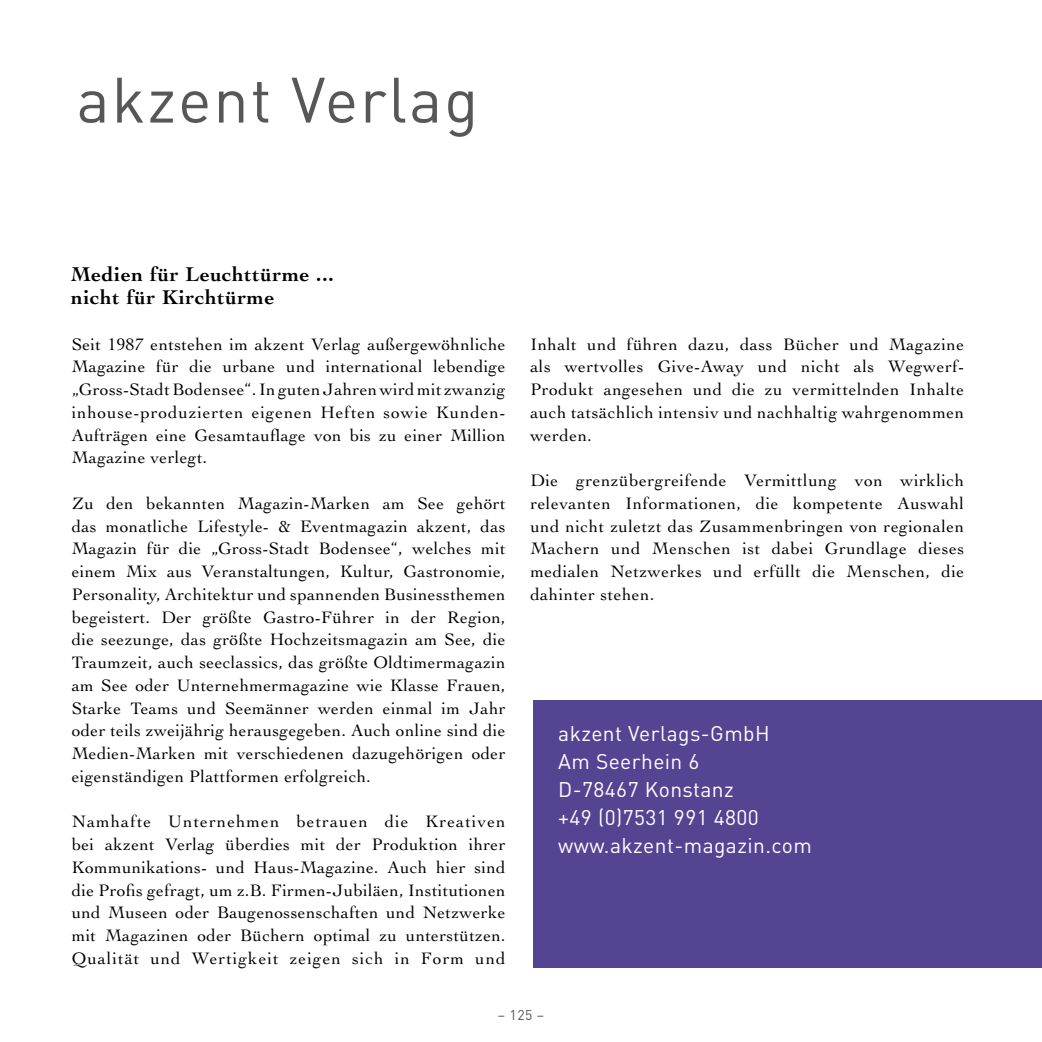
<style>
.page{position:relative;width:1042px;height:1042px;background:#fff}
.page>*{position:absolute;margin:0;border:0;box-sizing:border-box;transform-origin:0 0}
.t1{font:63px "DIN Pro";letter-spacing:.03em;color:#575756}
.t2{font:21px/28px "DIN Pro";letter-spacing:.02em;color:#fff}
.t3{font:700 21px/22.8px "Cochin LT Std";letter-spacing:.03em;color:#000}
.t4{font:17.5px/22.8px "Cochin LT Std";letter-spacing:.03em;color:#000;text-align:justify}
.t5{font:14px "DIN Pro";color:#575756}
</style>
<div class="page">
<div style="left:533px;top:700px;width:509px;height:267px;background:#544492"></div>
<h1 class="t1" style="left:77px;top:57px;width:403px">akzent Verlag</h1>
<p class="t3" style="left:71px;top:263px;width:264px">Medien für Leuchttürme ... nicht für Kirchtürme</p>
<p class="t4" style="left:72px;top:332px;width:435px">Seit 1987 entstehen im akzent Verlag außergewöhnliche Magazine für die urbane und international lebendige „Gross-Stadt Bodensee“. In guten Jahren wird mit zwanzig inhouse-produzierten eigenen Heften sowie Kunden-Aufträgen eine Gesamtauflage von bis zu einer Million Magazine verlegt.</p>
<p class="t4" style="left:72px;top:492px;width:435px">Zu den bekannten Magazin-Marken am See gehört das monatliche Lifestyle- &amp; Eventmagazin akzent, das Magazin für die „Gross-Stadt Bodensee“, welches mit einem Mix aus Veranstaltungen, Kultur, Gastronomie, Personality, Architektur und spannenden Businessthemen begeistert. Der größte Gastro-Führer in der Region, die seezunge, das größte Hochzeitsmagazin am See, die Traumzeit, auch seeclassics, das größte Oldtimermagazin am See oder Unternehmermagazine wie Klasse Frauen, Starke Teams und Seemänner werden einmal im Jahr oder teils zweijährig herausgegeben. Auch online sind die Medien-Marken mit verschiedenen dazugehörigen oder eigenständigen Plattformen erfolgreich.</p>
<p class="t4" style="left:72px;top:810px;width:435px">Namhafte Unternehmen betrauen die Kreativen bei akzent Verlag überdies mit der Produktion ihrer Kommunikations- und Haus-Magazine. Auch hier sind die Profis gefragt, um z.B. Firmen-Jubiläen, Institutionen und Museen oder Baugenossenschaften und Netzwerke mit Magazinen oder Büchern optimal zu unterstützen.<br>Qualität und Wertigkeit zeigen sich in Form und</p>
<p class="t4" style="left:530px;top:332px;width:435px">Inhalt und führen dazu, dass Bücher und Magazine als wertvolles Give-Away und nicht als Wegwerf-Produkt angesehen und die zu vermittelnden Inhalte auch tatsächlich intensiv und nachhaltig wahrgenommen werden.</p>
<p class="t4" style="left:530px;top:469px;width:435px">Die grenzübergreifende Vermittlung von wirklich relevanten Informationen, die kompetente Auswahl und nicht zuletzt das Zusammenbringen von regionalen Machern und Menschen ist dabei Grundlage dieses medialen Netzwerkes und erfüllt die Menschen, die dahinter stehen.</p>
<p class="t2" style="left:558px;top:719px;width:255px">akzent Verlags-GmbH<br>Am Seerhein 6<br>D-78467 Konstanz<br>+49 (0)7531 991 4800 www.akzent-magazin.com</p>
<p class="t5" style="left:498px;top:1005px;width:48px">– 125 –</p>
</div>
